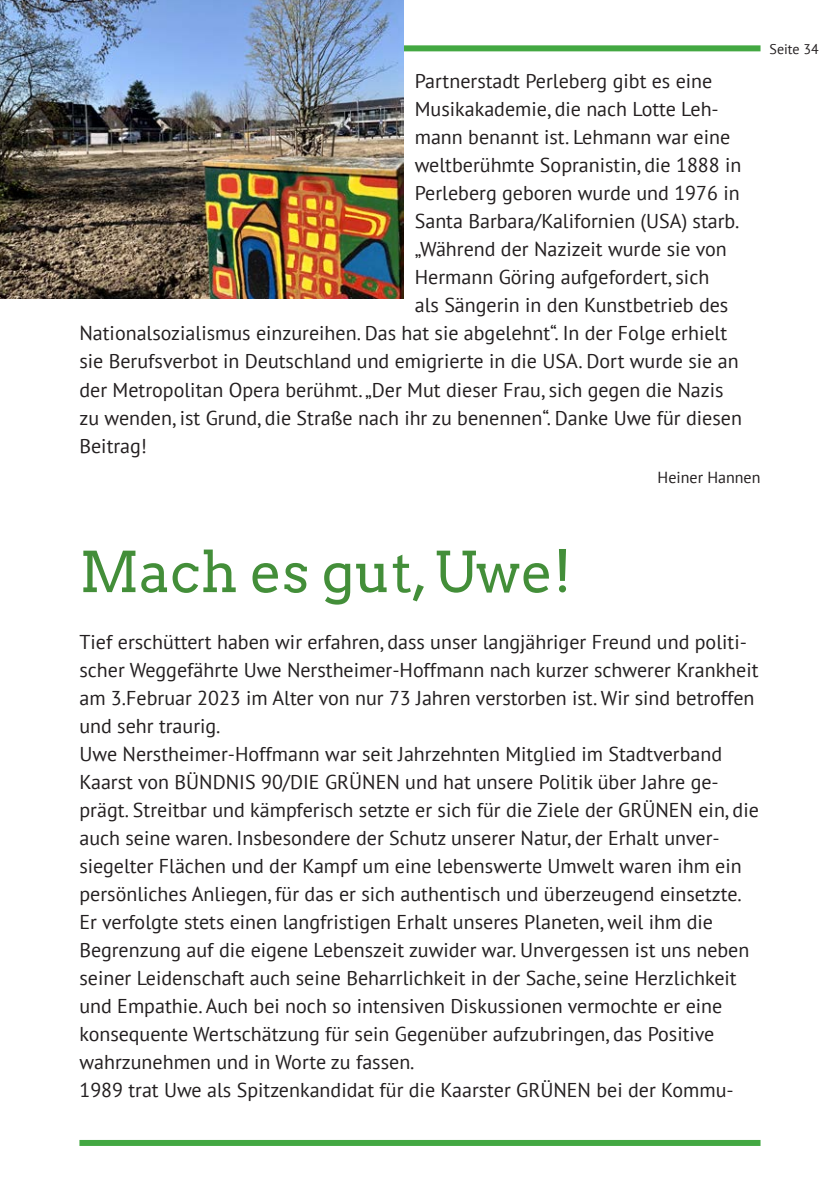
<style>
.page{position:relative;width:840px;height:1191px;background:#fff}
.page>*{position:absolute;margin:0;border:0;box-sizing:border-box;transform-origin:0 0}
.t1{font:56px "Arvo";color:#438e39}
.t2{font:20px/28px "PT Sans";color:#231f20}
.t3{font:16px "PT Sans";color:#231f20}
.t4{font:14px "PT Sans";color:#231f20}
</style>
<div class="page">
<div style="left:79px;top:45px;width:681px;height:6px;background:#43a842"></div>
<div style="left:79px;top:1140px;width:681px;height:6px;background:#43a842"></div>
<img style="left:0;top:0;width:403px;height:298px">
<p class="t2" style="left:414px;top:67px;width:299px">Partnerstadt Perleberg gibt es eine</p>
<p class="t2" style="left:414px;top:95px;width:305px">Musikakademie, die nach Lotte Leh-</p>
<p class="t2" style="left:414px;top:123px;width:317px">mann benannt ist. Lehmann war eine</p>
<p class="t2" style="left:414px;top:151px;width:328px">weltberühmte Sopranistin, die 1888 in</p>
<p class="t2" style="left:414px;top:179px;width:326px">Perleberg geboren wurde und 1976 in</p>
<p class="t2" style="left:414px;top:207px;width:326px">Santa Barbara/Kalifornien (USA) starb.</p>
<p class="t2" style="left:414px;top:235px;width:313px">„Während der Nazizeit wurde sie von</p>
<p class="t2" style="left:414px;top:263px;width:296px">Hermann Göring aufgefordert, sich</p>
<p class="t2" style="left:414px;top:291px;width:315px">als Sängerin in den Kunstbetrieb des</p>
<p class="t2" style="left:79px;top:319px;width:649px">Nationalsozialismus einzureihen. Das hat sie abgelehnt“. In der Folge erhielt</p>
<p class="t2" style="left:79px;top:347px;width:660px">sie Berufsverbot in Deutschland und emigrierte in die USA. Dort wurde sie an</p>
<p class="t2" style="left:79px;top:375px;width:645px">der Metropolitan Opera berühmt. „Der Mut dieser Frau, sich gegen die Nazis</p>
<p class="t2" style="left:79px;top:403px;width:663px">zu wenden, ist Grund, die Straße nach ihr zu benennen“. Danke Uwe für diesen</p>
<p class="t2" style="left:79px;top:431px;width:69px">Beitrag!</p>
<p class="t3" style="left:657px;top:467px;width:104px">Heiner Hannen</p>
<p class="t4" style="left:769px;top:40px;width:50px">Seite 34</p>
<h1 class="t1" style="left:79px;top:538px;width:493px">Mach es gut, Uwe!</h1>
<p class="t2" style="left:79px;top:627px;width:680px">Tief erschüttert haben wir erfahren, dass unser langjähriger Freund und politi&shy;scher Weggefährte Uwe Nerstheimer-Hoffmann nach kurzer schwerer Krankheit am 3.Februar 2023 im Alter von nur 73 Jahren verstorben ist. Wir sind betroffen und sehr traurig.<br>Uwe Nerstheimer-Hoffmann war seit Jahrzehnten Mitglied im Stadtverband Kaarst von BÜNDNIS 90/DIE GRÜNEN und hat unsere Politik über Jahre ge&shy;prägt. Streitbar und kämpferisch setzte er sich für die Ziele der GRÜNEN ein, die auch seine waren. Insbesondere der Schutz unserer Natur, der Erhalt unver&shy;siegelter Flächen und der Kampf um eine lebenswerte Umwelt waren ihm ein persönliches Anliegen, für das er sich authentisch und überzeugend einsetzte.<br>Er verfolgte stets einen langfristigen Erhalt unseres Planeten, weil ihm die Begrenzung auf die eigene Lebenszeit zuwider war. Unvergessen ist uns neben seiner Leidenschaft auch seine Beharrlichkeit in der Sache, seine Herzlichkeit und Empathie. Auch bei noch so intensiven Diskussionen vermochte er eine konsequente Wertschätzung für sein Gegenüber aufzubringen, das Positive wahrzunehmen und in Worte zu fassen.<br>1989 trat Uwe als Spitzenkandidat für die Kaarster GRÜNEN bei der Kommu-</p>
</div>
